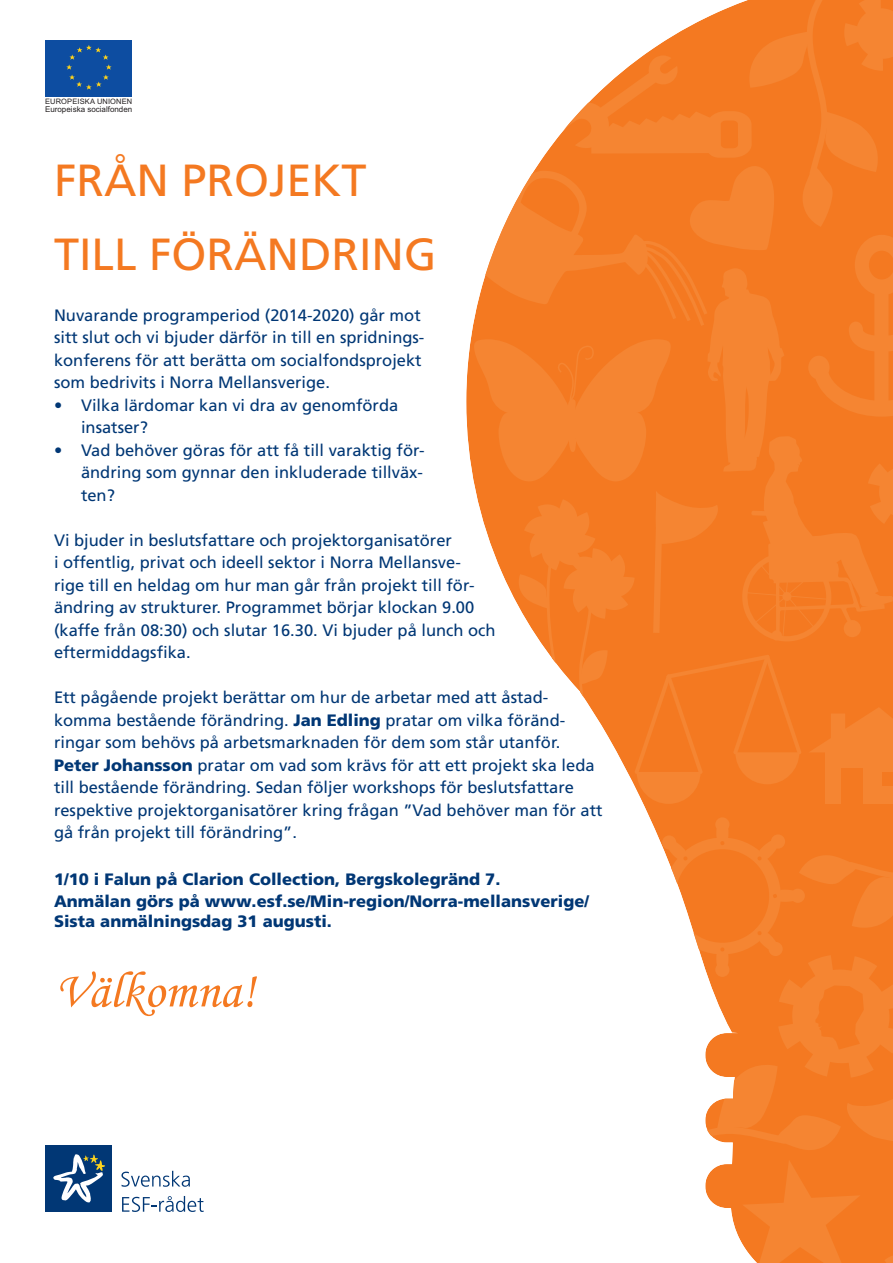
<style>
.page{position:relative;width:893px;height:1263px;background:#fff}
.page>*{position:absolute;margin:0;border:0;box-sizing:border-box;transform-origin:0 0}
.Välkomna{font:51px "Monotype Corsiva";color:#f47921}
.Rubrik_1{font:45px "Frutiger LT Std";color:#f47921}
.Fet_brödtext{font:16.5px/22.5px "Frutiger LT Std";color:#013775}
.Brödtext{font:16.5px/22.5px "Frutiger LT Std";color:#013775}
.Fet_brödtext-2{font:900 16.5px/21px "Frutiger LT Std";color:#013775}
.t1{font:7.95px "Arial";color:#231f20}
.t2{font:7.5px "Arial";letter-spacing:.02em;color:#231f20}
.s1{font-weight:900}
</style>
<div class="page">
<svg style="left:466px;top:321px;width:427px;height:496px"></svg>
<svg style="left:649px;top:817px;width:244px;height:446px"></svg>
<svg style="left:474px;top:0;width:419px;height:804px"></svg>
<div style="left:45px;top:1145px;width:67px;height:67px;background:#013775"></div>
<svg style="left:53px;top:1154px;width:52px;height:48px"></svg>
<svg style="left:121px;top:1171px;width:69px;height:16px"></svg>
<svg style="left:122px;top:1196px;width:82px;height:16px"></svg>
<div style="left:46px;top:40px;width:86px;height:56px;background:#0d4da1"></div>
<svg style="left:66px;top:45px;width:46px;height:45px"></svg>
<p class="t2" style="left:45px;top:96px;width:89px">EUROPEISKA UNIONEN</p>
<p class="t1" style="left:45px;top:104px;width:89px">Europeiska socialfonden</p>
<p class="Rubrik_1" style="left:54px;top:154px;width:314px">FRÅN PROJEKT</p>
<p class="Rubrik_1" style="left:54px;top:228px;width:384px">TILL FÖRÄNDRING</p>
<p class="Brödtext" style="left:54px;top:304px;width:372px">Nuvarande programperiod (2014-2020) går mot sitt slut och vi bjuder därför in till en spridnings&shy;konferens för att berätta om socialfondsprojekt som bedrivits i Norra Mellansverige.</p>
<p class="Fet_brödtext" style="left:81px;top:394px;width:319px;text-indent:-27px">• Vilka lärdomar kan vi dra av genomförda insatser?</p>
<p class="Fet_brödtext" style="left:81px;top:439px;width:345px;text-align:justify;text-indent:-27px">• Vad behöver göras för att få till varaktig för&shy;ändring som gynnar den inkluderade tillväx&shy;ten?</p>
<p class="Fet_brödtext" style="left:54px;top:529px;width:443px">Vi bjuder in beslutsfattare och projektorganisatörer<br>i offentlig, privat och ideell sektor i Norra Mellansve-<br>rige till en heldag om hur man går från projekt till för&shy;ändring av strukturer. Programmet börjar klockan 9.00 (kaffe från 08:30) och slutar 16.30. Vi bjuder på lunch och eftermiddagsfika.</p>
<p class="Fet_brödtext" style="left:54px;top:686px;width:550px">Ett pågående projekt berättar om hur de arbetar med att åstad&shy;komma bestående förändring. <span class="s1">Jan Edling</span> pratar om vilka föränd&shy;ringar som behövs på arbetsmarknaden för dem som står utanför.<br><span class="s1">Peter Johansson</span> pratar om vad som krävs för att ett projekt ska leda till bestående förändring. Sedan följer workshops för beslutsfattare respektive projektorganisatörer kring frågan ”Vad behöver man för att gå från projekt till förändring”.</p>
<p class="Fet_brödtext-2" style="left:54px;top:869px;width:537px">1/10 i Falun på Clarion Collection, Bergskolegränd 7.<br>Anmälan görs på www.esf.se/Min-region/Norra-mellansverige/<br>Sista anmälningsdag 31 augusti.</p>
<p class="Välkomna" style="left:55px;top:960px;width:201px">Välkomna!</p>
</div>
